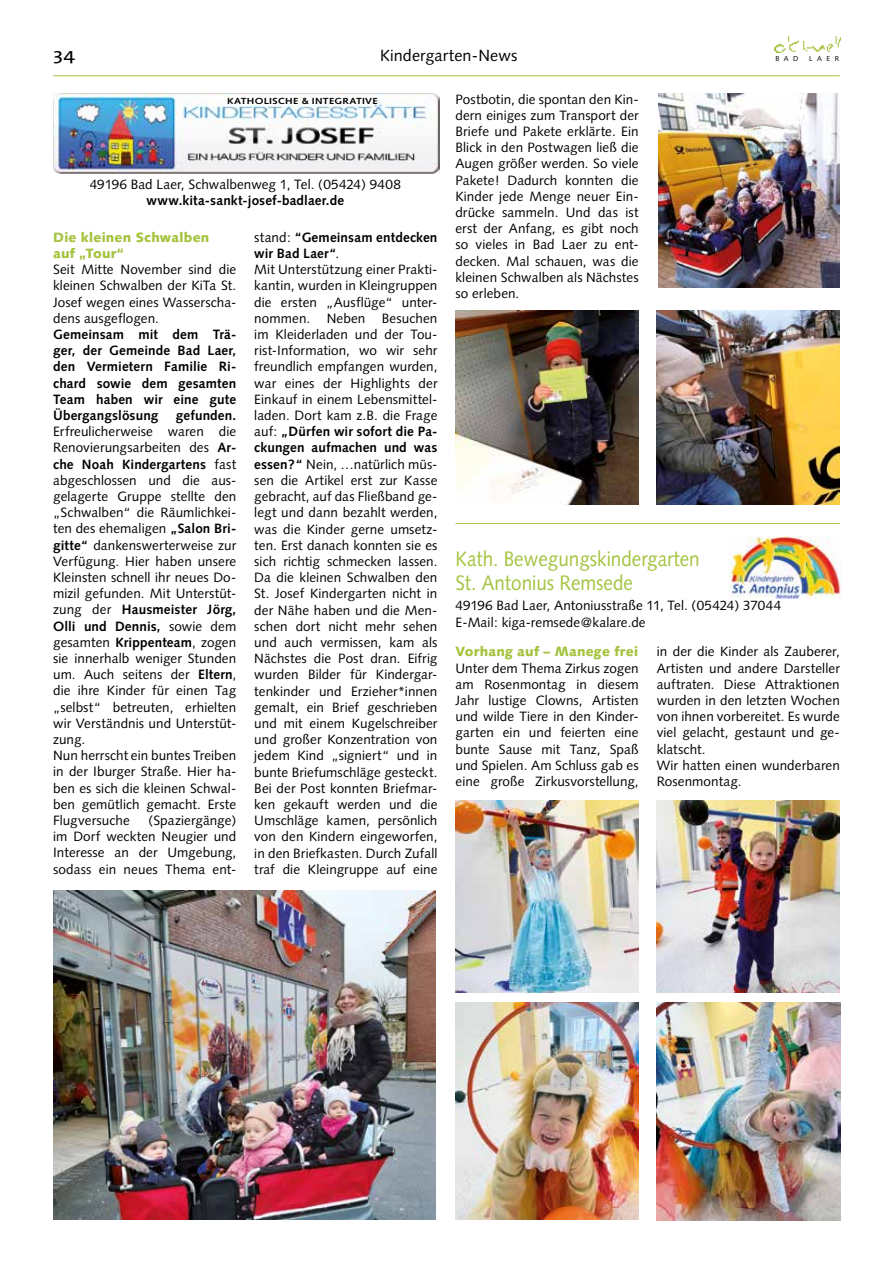
<style>
.page{position:relative;width:893px;height:1263px;background:#fff}
.page>*{position:absolute;margin:0;border:0;box-sizing:border-box;transform-origin:0 0}
.t1{font:21px/24px "Syntax";color:#a4c33f;scale:.9 1}
.t2{font:17.25px "The Mix";color:#000;scale:1.25 1}
.t3{font:16.2px "Syntax";letter-spacing:.005em;color:#000}
.t4{font:13.5px/16.2px "Syntax";letter-spacing:.005em;color:#000}
.t5{font:700 13.5px/16.2px "Syntax";letter-spacing:.01em;color:#000;text-align:justify}
.t6{font:900 13.5px/16.2px "Syntax";letter-spacing:.015em;color:#a4c33f}
.t7{font:700 8.85px "Syntax";letter-spacing:.025em;color:#000;scale:1.19 1}
.t8{font:7.2px "Syntax";letter-spacing:.63em;color:#000}
.s1{font-weight:700}
</style>
<div class="page">
<img style="left:774px;top:36px;width:67px;height:16px">
<hr style="left:53px;top:75px;width:787px;height:1px;background:#a4c33f">
<img style="left:730px;top:536px;width:112px;height:62px">
<img style="left:53px;top:94px;width:386px;height:80px">
<hr style="left:455px;top:523px;width:385px;height:1px;background:#a4c33f">
<img style="left:53px;top:891px;width:383px;height:329px">
<img style="left:658px;top:94px;width:182px;height:194px">
<img style="left:455px;top:310px;width:184px;height:194px">
<img style="left:657px;top:310px;width:183px;height:194px">
<img style="left:657px;top:800px;width:183px;height:193px">
<img style="left:455px;top:800px;width:183px;height:193px">
<img style="left:657px;top:1002px;width:183px;height:218px">
<img style="left:456px;top:1002px;width:183px;height:217px">
<p class="t2" style="left:53px;top:40px;width:19px">34</p>
<p class="t3" style="left:380px;top:45px;width:139px">Kindergarten-News</p>
<p class="t8" style="left:775px;top:55px;width:25px">BAD</p>
<p class="t8" style="left:809px;top:55px;width:32px">LAER</p>
<p class="t7" style="left:227px;top:96px;width:128px">KATHOLISCHE &amp; INTEGRATIVE</p>
<p class="t4" style="left:90px;top:176px;width:313px">49196 Bad Laer, Schwalbenweg 1, Tel. (05424) 9408</p>
<p class="t5" style="left:147px;top:192px;width:199px">www.kita-sankt-josef-badlaer.de</p>
<p class="t6" style="left:53px;top:229px;width:158px">Die kleinen Schwalben auf „Tour“</p>
<p class="t4" style="left:53px;top:261px;width:185px;text-align:justify">Seit Mitte November sind die kleinen Schwalben der KiTa St.<br>Josef wegen eines Wasserscha&shy;dens ausgeflogen.</p>
<p class="t5" style="left:53px;top:326px;width:185px">Gemeinsam mit dem Trä&shy;ger, der Gemeinde Bad Laer, den Vermietern Familie Ri&shy;chard sowie dem gesamten Team haben wir eine gute Übergangslösung</p>
<p class="t5" style="left:176px;top:407px;width:62px">gefunden.</p>
<p class="t4" style="left:53px;top:423px;width:185px">Erfreulicherweise waren die<br>Renovierungsarbeiten des <span class="s1">Ar&shy;che Noah Kindergartens</span> fast abgeschlossen und die aus&shy;gelagerte Gruppe stellte den „Schwalben“ die Räumlichkei&shy;ten des ehemaligen <span class="s1">„Salon Bri&shy;gitte“</span> dankenswerterweise zur<br>Verfügung. Hier haben unsere<br>Kleinsten schnell ihr neues Do&shy;mizil gefunden. Mit Unterstüt&shy;zung der <span class="s1">Hausmeister Jörg,<br>Olli und Dennis,</span> sowie dem gesamten <span class="s1">Krippenteam</span>, zogen sie innerhalb weniger Stunden um. Auch seitens der <span class="s1">Eltern</span>, die ihre Kinder für einen Tag „selbst“ betreuten, erhielten wir Verständnis und Unterstüt&shy;zung.<br>Nun herrscht ein buntes Treiben in der Iburger Straße. Hier ha&shy;ben es sich die kleinen Schwal&shy;ben gemütlich gemacht. Erste<br>Flugversuche</p>
<p class="t4" style="left:53px;top:812px;width:185px;text-align:justify;text-indent:95px">(Spaziergänge) im Dorf weckten Neugier und Interesse an der Umgebung, sodass ein neues Thema ent-</p>
<p class="t4" style="left:254px;top:229px;width:185px">stand: <span class="s1">“Gemeinsam entdecken wir Bad Laer“</span>.<br>Mit Unterstützung einer Prakti&shy;kantin, wurden in Kleingruppen die ersten „Ausflüge“ unter&shy;nommen. Neben Besuchen im Kleiderladen und der Tou&shy;rist-Information, wo wir sehr freundlich empfangen wurden, war eines der Highlights der<br>Einkauf in einem Lebensmittel&shy;laden. Dort kam z.B. die Frage auf: <span class="s1">„Dürfen wir sofort die Pa&shy;ckungen aufmachen und was essen?“</span> Nein, …natürlich müs&shy;sen die Artikel erst zur Kasse gebracht, auf das Fließband ge&shy;legt und dann bezahlt werden, was die Kinder gerne umsetz&shy;ten. Erst danach konnten sie es sich richtig schmecken lassen.<br>Da die kleinen Schwalben den<br>St. Josef Kindergarten nicht in der Nähe haben und die Men&shy;schen dort nicht mehr sehen und auch vermissen, kam als<br>Nächstes die Post dran. Eifrig wurden Bilder für Kindergar&shy;tenkinder und Erzieher*innen gemalt, ein Brief geschrieben und mit einem Kugelschreiber und großer Konzentration von jedem Kind „signiert“ und in bunte Briefumschläge gesteckt.<br>Bei der Post konnten Briefmar&shy;ken gekauft werden und die<br>Umschläge kamen, persönlich von den Kindern eingeworfen, in den Briefkasten. Durch Zufall traf die Kleingruppe auf eine</p>
<p class="t4" style="left:455px;top:91px;width:185px;text-align:justify">Postbotin, die spontan den Kin&shy;dern einiges zum Transport der Briefe und Pakete erklärte. Ein Blick in den Postwagen ließ die Augen größer werden. So viele Pakete! Dadurch konnten die Kinder jede Menge neuer Ein&shy;drücke sammeln. Und das ist erst der Anfang, es gibt noch so vieles in Bad Laer zu ent&shy;decken. Mal schauen, was die kleinen Schwalben als Nächstes so erleben.</p>
<h1 class="t1" style="left:455px;top:547px;width:273px">Kath. Bewegungskindergarten<br>St. Antonius Remsede</h1>
<p class="t4" style="left:455px;top:598px;width:327px">49196 Bad Laer, Antoniusstraße 11, Tel. (05424) 37044<br>E-Mail: kiga-remsede@kalare.de</p>
<p class="t6" style="left:455px;top:644px;width:184px">Vorhang auf – Manege frei</p>
<p class="t4" style="left:455px;top:660px;width:185px;text-align:justify">Unter dem Thema Zirkus zogen am Rosenmontag in diesem Jahr lustige Clowns, Artisten und wilde Tiere in den Kinder&shy;garten ein und feierten eine bunte Sause mit Tanz, Spaß und Spielen. Am Schluss gab es eine große Zirkusvorstellung,</p>
<p class="t4" style="left:657px;top:644px;width:185px">in der die Kinder als Zauberer,<br>Artisten und andere Darsteller auftraten. Diese Attraktionen wurden in den letzten Wochen von ihnen vorbereitet. Es wurde viel gelacht, gestaunt und ge&shy;klatscht.<br>Wir hatten einen wunderbaren<br>Rosenmontag.</p>
</div>
